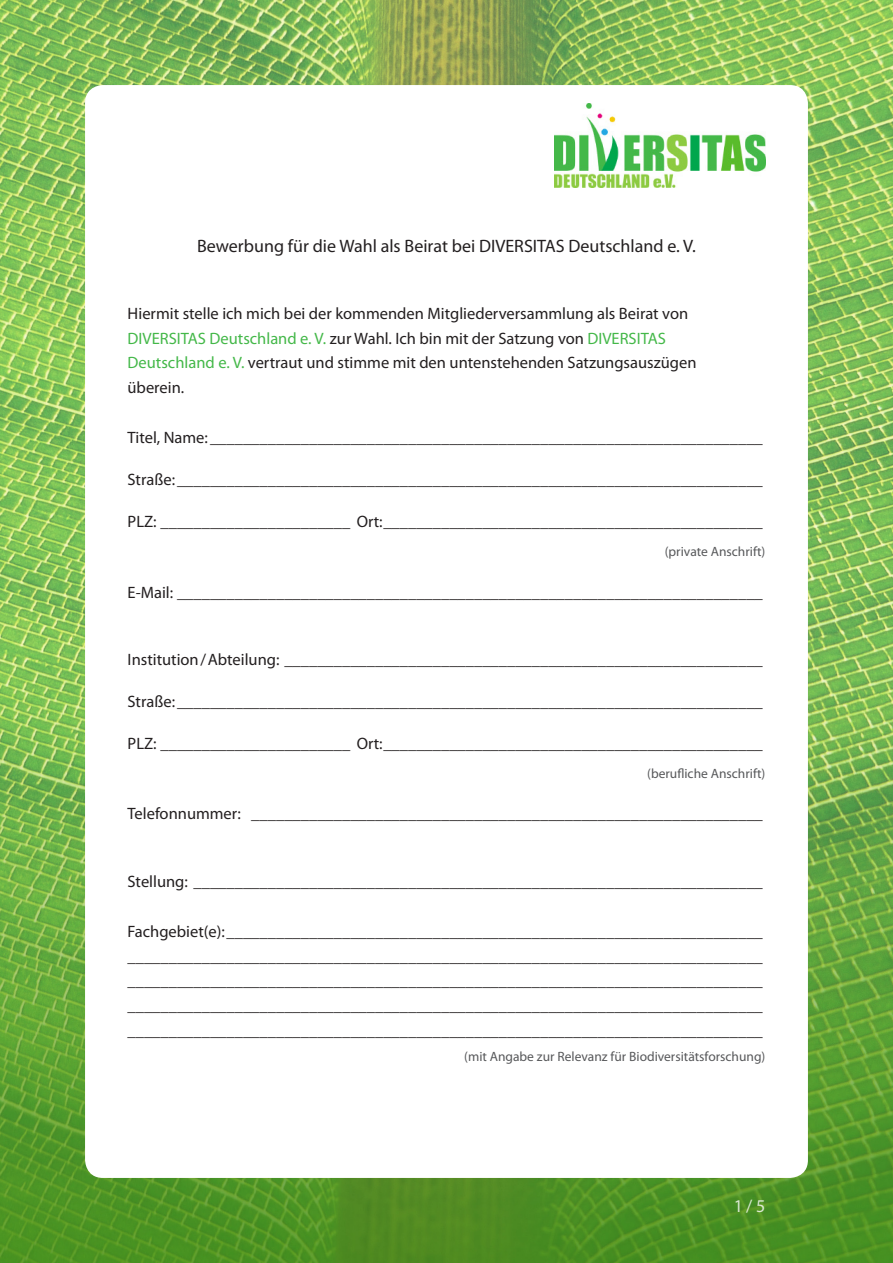
<style>
.page{position:relative;width:893px;height:1263px;background:#fff}
.page>*{position:absolute;margin:0;border:0;box-sizing:border-box;transform-origin:0 0}
.headline{font:18px "Myriad Pro";color:#231f20}
.t1{font:18px "Myriad Pro";color:#fff}
.fließtext{font:16.5px/24.8px "Myriad Pro";color:#231f20}
.fließtext-2{font:13.5px "Myriad Pro";color:#57585a}
.s1{color:#44b849}
</style>
<div class="page">
<img style="left:0;top:0;width:893px;height:1263px">
<div style="left:85px;top:85px;width:723px;height:1093px;background:#fff;border-radius:18px"></div>
<img style="left:554px;top:103px;width:211px;height:84px">
<p class="headline" style="left:197px;top:234px;width:500px">Bewerbung für die Wahl als Beirat bei DIVERSITAS Deutschland e. V.</p>
<p class="fließtext" style="left:128px;top:301px;width:570px">Hiermit stelle ich mich bei der kommenden Mitgliederversammlung als Beirat von <span class="s1">DIVERSITAS Deutschland e. V.</span> zur Wahl. Ich bin mit der Satzung von <span class="s1">DIVERSITAS Deutschland e. V.</span> vertraut und stimme mit den untenstehenden Satzungsauszügen überein.</p>
<p class="fließtext" style="left:128px;top:425px;width:637px">Titel, Name: ___________________________________________________________________</p>
<p class="fließtext" style="left:128px;top:467px;width:637px">Straße:_______________________________________________________________________</p>
<p class="fließtext" style="left:128px;top:509px;width:637px">PLZ: _______________________ Ort:______________________________________________</p>
<p class="fließtext-2" style="left:665px;top:543px;width:102px">(private Anschrift)</p>
<p class="fließtext" style="left:128px;top:580px;width:637px">E-Mail: _______________________________________________________________________</p>
<p class="fließtext" style="left:128px;top:647px;width:637px">Institution/Abteilung: __________________________________________________________</p>
<p class="fließtext" style="left:128px;top:689px;width:637px">Straße:_______________________________________________________________________</p>
<p class="fließtext" style="left:128px;top:730px;width:637px">PLZ: _______________________ Ort:______________________________________________</p>
<p class="fließtext-2" style="left:647px;top:765px;width:120px">(berufliche Anschrift)</p>
<p class="fließtext" style="left:128px;top:801px;width:637px">Telefonnummer: ______________________________________________________________</p>
<p class="fließtext" style="left:128px;top:868px;width:637px">Stellung: _____________________________________________________________________</p>
<p class="fließtext" style="left:128px;top:919px;width:637px;text-align:justify">Fachgebiet(e):_________________________________________________________________ _____________________________________________________________________________ _____________________________________________________________________________ _____________________________________________________________________________ _____________________________________________________________________________</p>
<p class="fließtext-2" style="left:464px;top:1048px;width:303px">(mit Angabe zur Relevanz für Biodiversitätsforschung)</p>
<p class="t1" style="left:733px;top:1194px;width:34px">1 / 5</p>
</div>
